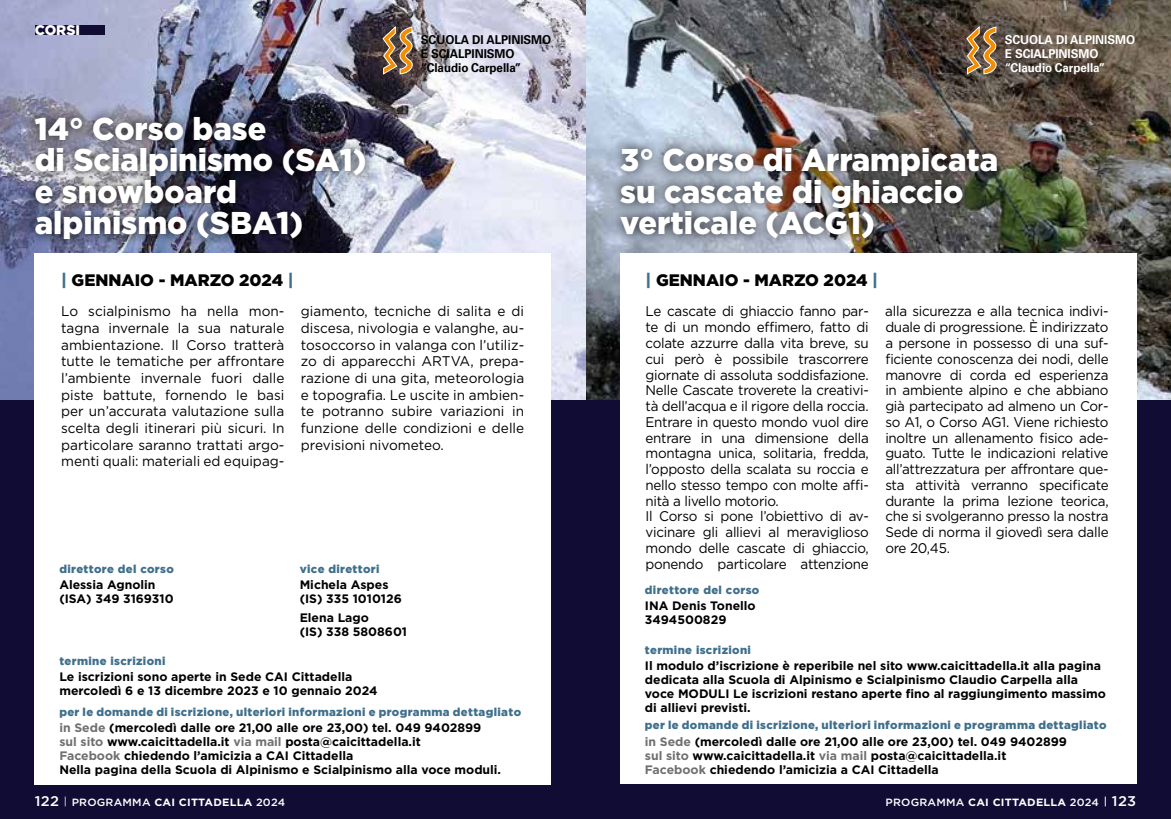
<style>
.page{position:relative;width:1171px;height:819px;background:#fff}
.page>*{position:absolute;margin:0;border:0;box-sizing:border-box;transform-origin:0 0}
.t1{font:900 31.5px/31.5px "Gotham Pro";color:#fff}
.t2{font:900 16.62px "Gotham Pro";color:#000}
.t3{font:14px/15.8px "Gotham Pro";letter-spacing:-.02em;color:#000;scale:.96 1}
.t4{font:14px/16.6px "Gotham Pro";letter-spacing:-.02em;color:#000;text-align:justify}
.t5{font:900 14px "Gotham Pro";color:#fff}
.t6{font:700 12.25px/14px "Gotham";color:#000}
.t7{font:700 12.25px/14px "Univers";letter-spacing:-.005em;color:#000;scale:.95 1}
.t8{font:700 12.25px/14px "Univers";letter-spacing:-.005em;color:#fff;scale:.95 1}
.t9{font:900 11.38px "Gotham";letter-spacing:.03em;color:#3f6f8c}
.t10{font:500 10.5px "Gotham Pro";letter-spacing:.02em;color:#fff;scale:1.04 1}
.s1{color:#3f6f8c}
.s2{color:#706f6f}
.s3{font-size:14px}
.s4{font-weight:700}
</style>
<div class="page">
<img style="left:585px;top:0;width:586px;height:400px">
<img style="left:0;top:0;width:585px;height:400px">
<div style="left:0;top:400px;width:1171px;height:419px;background:#100c33"></div>
<div style="left:620px;top:253px;width:516px;height:531px;background:#fff"></div>
<svg style="left:382px;top:26px;width:31px;height:48px"></svg>
<svg style="left:966px;top:26px;width:30px;height:48px"></svg>
<div style="left:35px;top:253px;width:516px;height:531px;background:#fff"></div>
<div style="left:25px;top:106px;width:351px;height:144px;background:#000;opacity:.85"></div>
<div style="left:35px;top:25px;width:70px;height:10px;background:#100c33"></div>
<div style="left:610px;top:137px;width:398px;height:111px;background:#000;opacity:.85"></div>
<p class="t5" style="left:35px;top:22px;width:47px">CORSI</p>
<p class="t7" style="left:421px;top:33px;width:139px">SCUOLA DI ALPINISMO<br>E SCIALPINISMO “Claudio Carpella”</p>
<p class="t8" style="left:1005px;top:33px;width:139px">SCUOLA DI ALPINISMO<br>E SCIALPINISMO “Claudio Carpella”</p>
<h1 class="t1" style="left:35px;top:112px;width:333px">14° Corso base<br>di Scialpinismo (SA1) e snowboard alpinismo (SBA1)</h1>
<p class="t2" style="left:61px;top:271px;width:234px"><span class="s1">|</span> GENNAIO - MARZO 2024 <span class="s1">|</span></p>
<p class="t4" style="left:61px;top:303px;width:225px">Lo scialpinismo ha nella mon&shy;tagna invernale la sua naturale ambientazione. Il Corso tratterà tutte le tematiche per affrontare l’ambiente invernale fuori dalle piste battute, fornendo le basi per un’accurata valutazione sulla scelta degli itinerari più sicuri. In particolare saranno trattati argo&shy;menti quali: materiali ed equipag-</p>
<p class="t4" style="left:301px;top:303px;width:225px">giamento, tecniche di salita e di discesa, nivologia e valanghe, au&shy;tosoccorso in valanga con l’utiliz&shy;zo di apparecchi ARTVA, prepa&shy;razione di una gita, meteorologia e topografia. Le uscite in ambien&shy;te potranno subire variazioni in funzione delle condizioni e delle previsioni nivometeo.</p>
<p class="t9" style="left:59px;top:562px;width:116px">direttore del corso</p>
<p class="t6" style="left:59px;top:578px;width:116px">Alessia Agnolin (ISA) 349 3169310</p>
<p class="t9" style="left:300px;top:562px;width:81px">vice direttori</p>
<p class="t6" style="left:300px;top:577px;width:104px">Michela Aspes (IS) 335 1010126</p>
<p class="t6" style="left:300px;top:610px;width:109px">Elena Lago<br>(IS) 338 5808601</p>
<h1 class="t1" style="left:620px;top:143px;width:379px">3° Corso di Arrampicata su cascate di ghiaccio verticale (ACG1)</h1>
<p class="t2" style="left:645px;top:271px;width:234px"><span class="s1">|</span> GENNAIO - MARZO 2024 <span class="s1">|</span></p>
<p class="t3" style="left:645px;top:303px;width:234px">Le cascate di ghiaccio fanno par&shy;te di un mondo effimero, fatto di colate azzurre dalla vita breve, su cui però è possibile trascorrere giornate di assoluta soddisfazione.<br>Nelle Cascate troverete la creativi&shy;tà dell’acqua e il rigore della roccia.<br>Entrare in questo mondo vuol dire entrare in una dimensione della montagna unica, solitaria, fredda, l’opposto della scalata su roccia e nello stesso tempo con molte affi&shy;nità a livello motorio.<br>Il Corso si pone l’obiettivo di av&shy;vicinare gli allievi al meraviglioso mondo delle cascate di ghiaccio, ponendo particolare attenzione</p>
<p class="t3" style="left:885px;top:303px;width:234px;text-align:justify">alla sicurezza e alla tecnica indivi&shy;duale di progressione. È indirizzato a persone in possesso di una suf&shy;ficiente conoscenza dei nodi, delle manovre di corda ed esperienza in ambiente alpino e che abbiano già partecipato ad almeno un Cor&shy;so A1, o Corso AG1. Viene richiesto inoltre un allenamento fisico ade&shy;guato. Tutte le indicazioni relative all’attrezzatura per affrontare que&shy;sta attività verranno specificate durante la prima lezione teorica, che si svolgeranno presso la nostra Sede di norma il giovedì sera dalle ore 20,45.</p>
<p class="t6" style="left:645px;top:598px;width:112px">INA Denis Tonello<br>3494500829</p>
<p class="t9" style="left:645px;top:583px;width:116px">direttore del corso</p>
<p class="t9" style="left:645px;top:643px;width:108px">termine iscrizioni</p>
<p class="t9" style="left:59px;top:654px;width:108px">termine iscrizioni</p>
<p class="t6" style="left:59px;top:669px;width:320px">Le iscrizioni sono aperte in Sede CAI Cittadella mercoledì 6 e 13 dicembre 2023 e 10 gennaio 2024</p>
<p class="t6" style="left:645px;top:658px;width:462px">Il modulo d’iscrizione è reperibile nel sito www.caicittadella.it alla pagina dedicata alla Scuola di Alpinismo e Scialpinismo Claudio Carpella alla voce MODULI Le iscrizioni restano aperte fino al raggiungimento massimo di allievi previsti.</p>
<p class="t9" style="left:59px;top:705px;width:463px">per le domande di iscrizione, ulteriori informazioni e programma dettagliato</p>
<p class="t6" style="left:59px;top:720px;width:443px"><span class="s2">in Sede</span> (mercoledì dalle ore 21,00 alle ore 23,00) tel. 049 9402899 <span class="s2">sul sito</span> www.caicittadella.it <span class="s2">via mail</span> posta@caicittadella.it<br><span class="s2">Facebook</span> chiedendo l’amicizia a CAI Cittadella<br>Nella pagina della Scuola di Alpinismo e Scialpinismo alla voce moduli.</p>
<p class="t9" style="left:645px;top:718px;width:463px">per le domande di iscrizione, ulteriori informazioni e programma dettagliato</p>
<p class="t6" style="left:645px;top:734px;width:423px"><span class="s2">in Sede</span> (mercoledì dalle ore 21,00 alle ore 23,00) tel. 049 9402899 <span class="s2">sul sito</span> www.caicittadella.it <span class="s2">via mail</span> posta@caicittadella.it<br><span class="s2">Facebook</span> chiedendo l’amicizia a CAI Cittadella</p>
<p class="t10" style="left:35px;top:796px;width:242px"><span class="s3">122</span> <sup>|</sup> PROGRAMMA <span class="s4">CAI CITTADELLA</span> 2024</p>
<p class="t10" style="left:885px;top:796px;width:243px">PROGRAMMA <span class="s4">CAI CITTADELLA</span> 2024 | <span class="s3">123</span></p>
</div>
